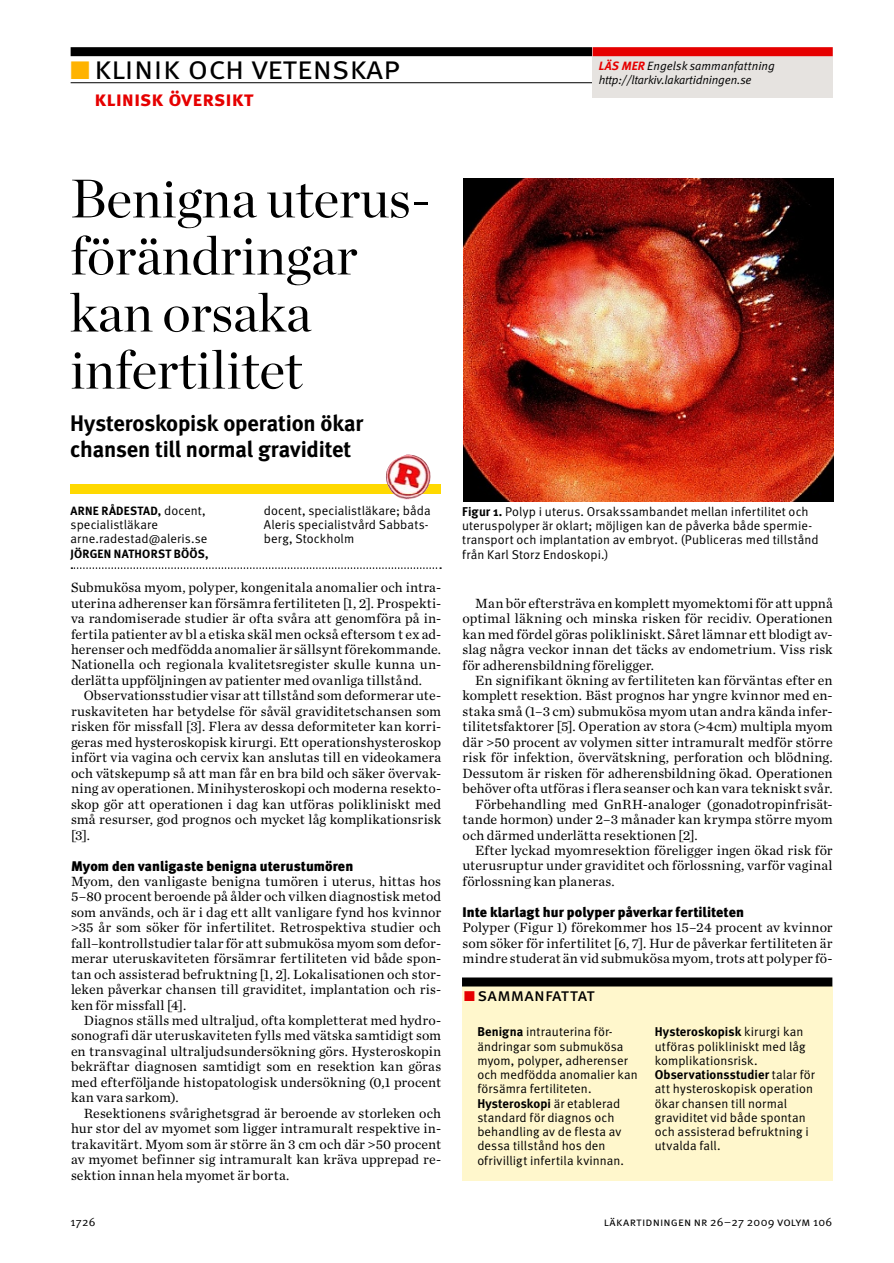
<style>
.page{position:relative;width:894px;height:1263px;background:#fff}
.page>*{position:absolute;margin:0;border:0;box-sizing:border-box;transform-origin:0 0}
.t1{font:54px/57px "Chronicle LT Display";color:#000}
.t2{font:33px "Meta LT Normal Small Caps";color:#000}
.t3{font:22.5px/25.5px "Meta LT Bold";letter-spacing:-.01em;color:#000}
.t4{font:21px "Meta LT Bold Small Caps";color:#e60000}
.t5{font:18px "Meta LT Book Small Caps";color:#000}
.t6{font:13.95px/15.5px "Chronicle LT Text";letter-spacing:.01em;color:#000;text-align:justify}
.t7{font:13.95px "Meta LT Black";letter-spacing:.005em;color:#000}
.t8{font:12.75px/14.2px "Meta LT Normal";letter-spacing:.01em;color:#000}
.t9{font:12.75px "Meta LT Bold";letter-spacing:.01em;color:#000}
.t10{font:italic 12px/13.5px "Meta LT Normal";letter-spacing:-.01em;color:#000}
.t11{font:12px "Meta LT Bold";letter-spacing:.02em;color:#000}
.t12{font:12px "Meta LT Normal Small Caps";letter-spacing:.015em;color:#000}
.s1{color:#ffb300}
.s2{font-family:"Meta LT Bold";color:#e60000}
.s3{font-family:"Meta LT Normal";font-size:12.75px}
.s4{font-family:"Times NR Dual Greek";font-size:12px}
.s5{font-family:"Meta LT Bold"}
.s6{color:#e60000}
.s7{font-family:"Meta LT Normal"}
</style>
<div class="page">
<div style="left:71px;top:485px;width:370px;height:9px;background:#ffd900"></div>
<img style="left:385px;top:454px;width:49px;height:45px">
<img style="left:387px;top:485px;width:42px;height:9px">
<svg style="left:71px;top:567px;width:370px;height:2px"></svg>
<div style="left:462px;top:986px;width:370px;height:75px;background:#fff7cc"></div>
<div style="left:462px;top:977px;width:370px;height:9px;background:#000"></div>
<div style="left:462px;top:1019px;width:370px;height:161px;background:#fff7cc"></div>
<div style="left:71px;top:47px;width:761px;height:9px;background:#000"></div>
<hr style="left:71px;top:82px;width:761px;height:1px;background:#000">
<div style="left:592px;top:47px;width:240px;height:50px;background:#e6e3e0"></div>
<div style="left:592px;top:47px;width:240px;height:9px;background:#e60000"></div>
<img style="left:463px;top:178px;width:370px;height:323px">
<h2 class="t2" style="left:71px;top:48px;width:330px"><span class="s1">■</span> klinik och vetenskap</h2>
<h3 class="t4" style="left:94px;top:86px;width:160px">klinisk översikt</h3>
<p class="t10" style="left:598px;top:59px;width:178px"><span class="s2">LÄS MER</span> Engelsk sammanfattning http://ltarkiv.lakartidningen.se</p>
<h1 class="t1" style="left:70px;top:169px;width:362px">Benigna uterus&shy;förändringar kan orsaka infertilitet</h1>
<h3 class="t3" style="left:70px;top:410px;width:294px">Hysteroskopisk operation ökar chansen till normal graviditet</h3>
<p class="t11" style="left:71px;top:503px;width:137px">ARNE RÅDESTAD, <span class="s3">docent,</span></p>
<p class="t8" style="left:71px;top:517px;width:138px">spe cialistläkare arne.radestad@aleris.se</p>
<p class="t11" style="left:71px;top:546px;width:139px">JÖRGEN NATHORST BÖÖS,</p>
<p class="t8" style="left:264px;top:503px;width:168px">docent, specialistläkare; båda<br>Aleris specialistvård Sabbats&shy;berg, Stockholm</p>
<p class="t6" style="left:71px;top:579px;width:371px">Submukösa myom, polyper, kongenitala anomalier och intra&shy;uterina adherenser kan försämra fertiliteten [1, 2]. Prospekti&shy;va randomiserade studier är ofta svåra att genomföra på in&shy;fertila patienter av bl a etiska skäl men också eftersom t ex ad&shy;herenser och medfödda anomalier är sällsynt förekommande.<br>Nationella och regionala kvalitetsregister skulle kunna un&shy;derlätta uppföljningen av patienter med ovanliga tillstånd.</p>
<p class="t6" style="left:71px;top:688px;width:371px;text-indent:13px">Observationsstudier visar att tillstånd som deformerar ute&shy;ruskaviteten har betydelse för såväl graviditetschansen som risken för missfall [3]. Flera av dessa deformiteter kan korri&shy;geras med hysteroskopisk kirurgi. Ett operationshysteroskop infört via vagina och cervix kan anslutas till en video kamera och vätskepump så att man får en bra bild och säker övervak&shy;ning av operationen. Minihysteroskopi och moderna resekto&shy;skop gör att operationen i dag kan utföras polikliniskt med små resurser, god prognos och mycket låg komplikationsrisk [3].</p>
<p class="t7" style="left:71px;top:857px;width:284px">Myom den vanligaste benigna uterustumören</p>
<p class="t6" style="left:71px;top:873px;width:371px">Myom, den vanligaste benigna tumören i uterus, hittas hos 5–80 procent beroende på ålder och vilken diagnostisk metod som används, och är i dag ett allt vanligare fynd hos kvinnor <span class="s4">&gt;</span>35 år som söker för infertilitet. Retrospektiva studier och fall–kontrollstudier talar för att submukösa myom som defor&shy;merar uteruskaviteten försämrar fertiliteten vid både spon&shy;tan och assisterad befruktning [1, 2]. Lokalisationen och stor&shy;leken påverkar chansen till graviditet, implantation och ris&shy;ken för missfall [4].</p>
<p class="t6" style="left:71px;top:1012px;width:371px;text-indent:13px">Diagnos ställs med ultraljud, ofta kompletterat med hydro&shy;sonografi där uteruskaviteten fylls med vätska samtidigt som en transvaginal ultraljudsundersökning görs. Hysteroskopin bekräftar diagnosen samtidigt som en resektion kan göras med efterföljande histopatologisk undersökning (0,1 procent kan vara sarkom).</p>
<p class="t6" style="left:71px;top:1105px;width:371px;text-indent:13px">Resektionens svårighetsgrad är beroende av storleken och hur stor del av myomet som ligger intramuralt respektive in&shy;trakavitärt. Myom som är större än 3 cm och där <span class="s4">&gt;</span>50 procent av myomet befinner sig intramuralt kan kräva upprepad re&shy;sektion innan hela myomet är borta.</p>
<p class="t12" style="left:71px;top:1215px;width:26px">1726</p>
<p class="t8" style="left:462px;top:504px;width:358px"><span class="s5">Figur 1.</span> Polyp i uterus. Orsakssambandet mellan infertilitet och uteruspolyper är oklart; möjligen kan de påverka både spermie&shy;transport och implantation av embryot. (Publiceras med tillstånd från Karl Storz Endoskopi.)</p>
<p class="t6" style="left:462px;top:595px;width:371px;text-indent:13px">Man bör eftersträva en komplett myomektomi för att uppnå optimal läkning och minska risken för recidiv. Operationen kan med fördel göras polikliniskt. Såret lämnar ett blodigt av&shy;slag några veckor innan det täcks av endometrium. Viss risk för adherensbildning föreligger.</p>
<p class="t6" style="left:475px;top:672px;width:359px">En signifikant ökning av fertiliteten kan förväntas efter en</p>
<p class="t6" style="left:462px;top:688px;width:371px">komplett resektion. Bäst prognos har yngre kvinnor med en-</p>
<p class="t6" style="left:462px;top:703px;width:371px">staka små (1–3 cm) submukösa myom utan andra kända infer-</p>
<p class="t6" style="left:462px;top:718px;width:371px">tilitetsfaktorer [5]. Operation av stora (<span class="s4">&gt;</span>4cm) multipla myom</p>
<p class="t6" style="left:462px;top:734px;width:371px">där <span class="s4">&gt;</span>50 procent av volymen sitter intramuralt medför större</p>
<p class="t6" style="left:462px;top:749px;width:371px">risk för infektion, övervätskning, perforation och blödning.</p>
<p class="t6" style="left:462px;top:765px;width:371px">Dessutom är risken för adherensbildning ökad. Operationen</p>
<p class="t6" style="left:462px;top:780px;width:371px">behöver ofta utföras i flera seanser och kan vara tekniskt svår.</p>
<p class="t6" style="left:475px;top:796px;width:359px">Förbehandling med GnRH-analoger (gonadotropinfrisät-</p>
<p class="t6" style="left:462px;top:811px;width:371px">tande hormon) under 2–3 månader kan krympa större myom</p>
<p class="t6" style="left:462px;top:827px;width:237px">och därmed underlätta resektionen [2].</p>
<p class="t6" style="left:475px;top:842px;width:359px">Efter lyckad myomresektion föreligger ingen ökad risk för</p>
<p class="t6" style="left:462px;top:858px;width:371px">uterusruptur under graviditet och förlossning, varför vaginal</p>
<p class="t6" style="left:462px;top:873px;width:154px">förlossning kan planeras.</p>
<p class="t7" style="left:462px;top:903px;width:283px">Inte klarlagt hur polyper påverkar fertiliteten</p>
<p class="t6" style="left:462px;top:919px;width:371px">Polyper (Figur 1) förekommer hos 15–24 procent av kvinnor som söker för infertilitet [6, 7]. Hur de påverkar fertiliteten är mindre studerat än vid submukösa myom, trots att polyper fö-</p>
<p class="t5" style="left:464px;top:984px;width:132px"><span class="s6">■</span> sammanfattat</p>
<p class="t8" style="left:477px;top:1024px;width:162px"><span class="s5">Benigna</span> intrauterina för&shy;ändringar som submukösa myom, polyper, adherenser och medfödda anomalier kan försämra fertiliteten.</p>
<p class="t9" style="left:477px;top:1095px;width:145px">Hysteroskopi <span class="s7">är etablerad</span></p>
<p class="t8" style="left:477px;top:1110px;width:148px">standard för dia gnos och behandling av de flesta av dessa tillstånd hos den ofrivilligt infertila kvinnan.</p>
<p class="t9" style="left:654px;top:1024px;width:150px">Hysteroskopisk <span class="s7">kirurgi kan</span></p>
<p class="t8" style="left:654px;top:1038px;width:152px">utföras polikliniskt med låg komplikationsrisk.</p>
<p class="t9" style="left:654px;top:1066px;width:161px">Observationsstudier <span class="s7">talar för</span></p>
<p class="t8" style="left:654px;top:1081px;width:160px">att hysteroskopisk operation ökar chansen till normal graviditet vid både spontan och assisterad befruktning i utvalda fall.</p>
<p class="t12" style="left:603px;top:1214px;width:230px">läkartidningen nr 26–27 2009 volym 106</p>
</div>
